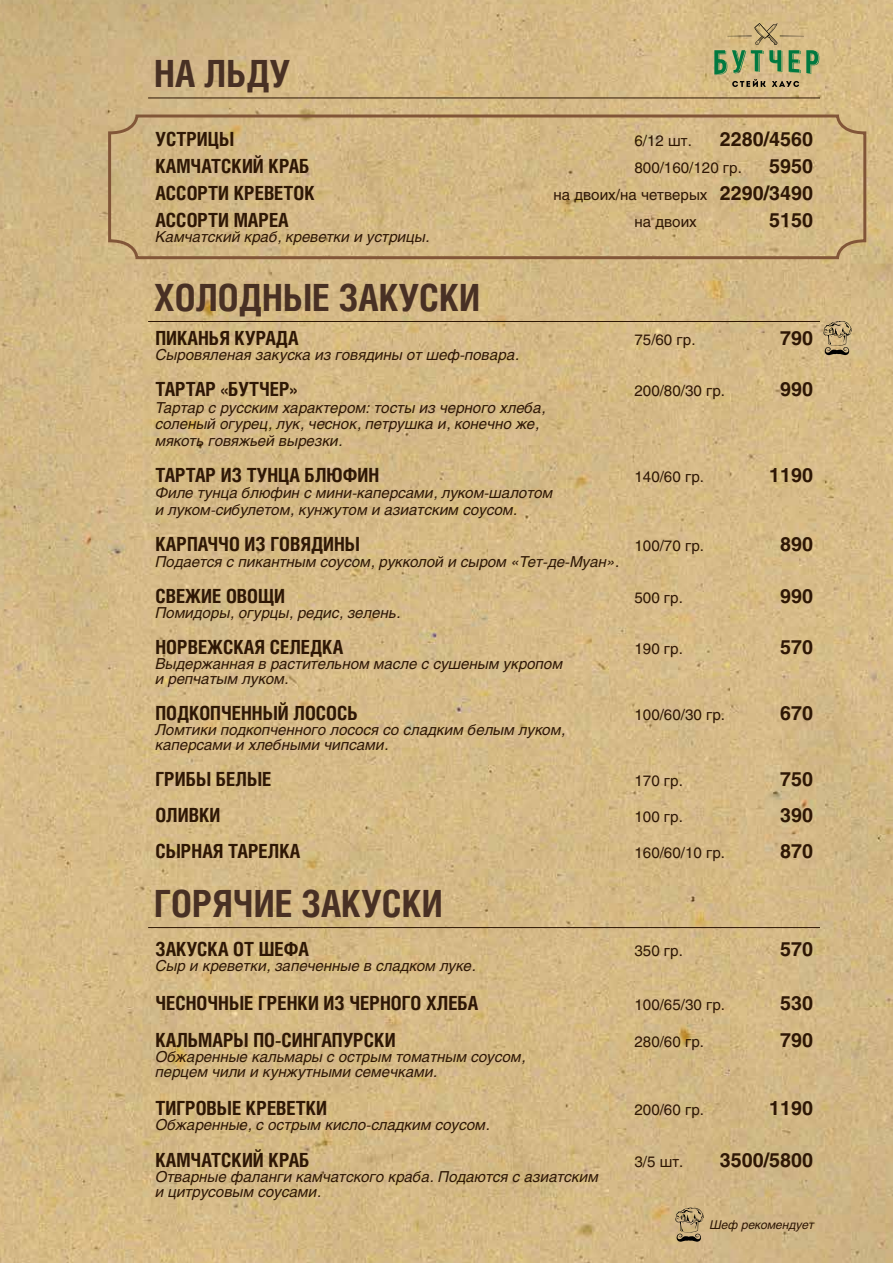
<style>
.page{position:relative;width:893px;height:1263px;background:#fff}
.page>*{position:absolute;margin:0;border:0;box-sizing:border-box;transform-origin:0 0}
.t1{font:700 37.5px "Helios Cond C";color:#483024}
.t2{font:700 19.5px "Helios Cond C";color:#2e1705}
.t3{font:700 19.5px "Helios C";color:#2e1705}
.t4{font:italic 15px/15px "Helios C";color:#2e1705}
.t5{font:15px "Helios C";color:#2e1705}
.t6{font:italic 12px "Helios C";color:#2e1705}
.s1{font-weight:700;font-size:19.5px}
</style>
<div class="page">
<img style="left:0;top:0;width:893px;height:1263px">
<hr style="left:148px;top:927px;width:672px;height:1px;background:#2e1705">
<svg style="left:107px;top:113px;width:761px;height:148px;background:#cfb381"></svg>
<hr style="left:148px;top:98px;width:672px;height:1px;background:#2e1705">
<svg style="left:675px;top:1207px;width:29px;height:35px"></svg>
<hr style="left:148px;top:321px;width:672px;height:1px;background:#2e1705">
<svg style="left:823px;top:321px;width:29px;height:34px"></svg>
<svg style="left:714px;top:23px;width:105px;height:64px;background:#afaa76"></svg>
<h1 class="t1" style="left:154px;top:51px;width:137px">НА ЛЬДУ</h1>
<h2 class="t2" style="left:155px;top:127px;width:80px">УСТРИЦЫ</h2>
<p class="t5" style="left:634px;top:131px;width:59px">6/12 шт.</p>
<h2 class="t3" style="left:720px;top:127px;width:95px">2280/4560</h2>
<h2 class="t2" style="left:155px;top:154px;width:156px">КАМЧАТСКИЙ КРАБ</h2>
<p class="t5" style="left:634px;top:158px;width:109px">800/160/120 гр.</p>
<h2 class="t3" style="left:769px;top:154px;width:45px">5950</h2>
<h2 class="t2" style="left:155px;top:181px;width:161px">АССОРТИ КРЕВЕТОК</h2>
<p class="t5" style="left:553px;top:185px;width:261px">на двоих/на четверых <span class="s1">2290/3490</span></p>
<h2 class="t2" style="left:155px;top:208px;width:135px">АССОРТИ МАРЕА</h2>
<p class="t5" style="left:634px;top:212px;width:64px">на двоих</p>
<h2 class="t3" style="left:769px;top:208px;width:45px">5150</h2>
<p class="t4" style="left:155px;top:229px;width:276px">Камчатский краб, креветки и устрицы.</p>
<h1 class="t1" style="left:154px;top:275px;width:327px">ХОЛОДНЫЕ ЗАКУСКИ</h1>
<h2 class="t2" style="left:155px;top:327px;width:145px">ПИКАНЬЯ КУРАДА</h2>
<p class="t5" style="left:634px;top:331px;width:63px">75/60 гр.</p>
<h2 class="t3" style="left:780px;top:327px;width:34px">790</h2>
<p class="t4" style="left:155px;top:347px;width:365px">Сыровяленая закуска из говядины от шеф-повара.</p>
<h2 class="t2" style="left:155px;top:378px;width:143px">ТАРТАР «БУТЧЕР»</h2>
<p class="t5" style="left:634px;top:382px;width:92px">200/80/30 гр.</p>
<h2 class="t3" style="left:780px;top:378px;width:34px">990</h2>
<p class="t4" style="left:155px;top:399px;width:392px;line-height:16.5px">Тартар с русским характером: тосты из черного хлеба, соленый огурец, лук, чеснок, петрушка и, конечно же, мякоть говяжьей вырезки.</p>
<h2 class="t2" style="left:155px;top:463px;width:225px">ТАРТАР ИЗ ТУНЦА БЛЮФИН</h2>
<p class="t5" style="left:634px;top:467px;width:71px">140/60 гр.</p>
<h2 class="t3" style="left:769px;top:463px;width:45px">1190</h2>
<p class="t4" style="left:155px;top:484px;width:399px;line-height:16.5px">Филе тунца блюфин с мини-каперсами, луком-шалотом и луком-сибулетом, кунжутом и азиатским соусом.</p>
<h2 class="t2" style="left:155px;top:532px;width:206px">КАРПАЧЧО ИЗ ГОВЯДИНЫ</h2>
<p class="t5" style="left:634px;top:536px;width:71px">100/70 гр.</p>
<h2 class="t3" style="left:780px;top:532px;width:34px">890</h2>
<p class="t4" style="left:155px;top:554px;width:465px">Подается с пикантным соусом, рукколой и сыром «Тет-де-Муан».</p>
<h2 class="t2" style="left:155px;top:585px;width:131px">СВЕЖИЕ ОВОЩИ</h2>
<p class="t5" style="left:634px;top:589px;width:50px">500 гр.</p>
<h2 class="t3" style="left:780px;top:585px;width:34px">990</h2>
<p class="t4" style="left:155px;top:605px;width:247px">Помидоры, огурцы, редис, зелень.</p>
<h2 class="t2" style="left:155px;top:636px;width:189px">НОРВЕЖСКАЯ СЕЛЕДКА</h2>
<p class="t5" style="left:634px;top:640px;width:50px">190 гр.</p>
<h2 class="t3" style="left:780px;top:636px;width:34px">570</h2>
<p class="t4" style="left:155px;top:656px;width:409px">Выдержанная в растительном масле с сушеным укропом и репчатым луком.</p>
<h2 class="t2" style="left:155px;top:702px;width:204px">ПОДКОПЧЕННЫЙ ЛОСОСЬ</h2>
<p class="t5" style="left:634px;top:706px;width:92px">100/60/30 гр.</p>
<h2 class="t3" style="left:780px;top:702px;width:34px">670</h2>
<p class="t4" style="left:155px;top:722px;width:412px">Ломтики подкопченного лосося со сладким белым луком, каперсами и хлебными чипсами.</p>
<h2 class="t2" style="left:155px;top:768px;width:117px">ГРИБЫ БЕЛЫЕ</h2>
<p class="t5" style="left:634px;top:772px;width:50px">170 гр.</p>
<h2 class="t3" style="left:780px;top:768px;width:34px">750</h2>
<h2 class="t2" style="left:155px;top:804px;width:66px">ОЛИВКИ</h2>
<p class="t5" style="left:634px;top:808px;width:50px">100 гр.</p>
<h2 class="t3" style="left:780px;top:804px;width:34px">390</h2>
<h2 class="t2" style="left:155px;top:840px;width:146px">СЫРНАЯ ТАРЕЛКА</h2>
<p class="t5" style="left:634px;top:844px;width:92px">160/60/10 гр.</p>
<h2 class="t3" style="left:780px;top:840px;width:34px">870</h2>
<h1 class="t1" style="left:154px;top:881px;width:290px">ГОРЯЧИЕ ЗАКУСКИ</h1>
<h2 class="t2" style="left:155px;top:937px;width:155px">ЗАКУСКА ОТ ШЕФА</h2>
<p class="t5" style="left:634px;top:942px;width:50px">350 гр.</p>
<h2 class="t3" style="left:780px;top:938px;width:34px">570</h2>
<p class="t4" style="left:155px;top:958px;width:322px">Сыр и креветки, запеченные в сладком луке.</p>
<h2 class="t2" style="left:155px;top:991px;width:324px">ЧЕСНОЧНЫЕ ГРЕНКИ ИЗ ЧЕРНОГО ХЛЕБА</h2>
<p class="t5" style="left:634px;top:996px;width:92px">100/65/30 гр.</p>
<h2 class="t3" style="left:780px;top:992px;width:34px">530</h2>
<h2 class="t2" style="left:155px;top:1029px;width:242px">КАЛЬМАРЫ ПО-СИНГАПУРСКИ</h2>
<p class="t5" style="left:634px;top:1033px;width:71px">280/60 гр.</p>
<h2 class="t3" style="left:780px;top:1029px;width:34px">790</h2>
<p class="t4" style="left:155px;top:1049px;width:372px">Обжаренные кальмары с острым томатным соусом, перцем чили и кунжутными семечками.</p>
<h2 class="t2" style="left:155px;top:1096px;width:173px">ТИГРОВЫЕ КРЕВЕТКИ</h2>
<p class="t5" style="left:634px;top:1101px;width:71px">200/60 гр.</p>
<h2 class="t3" style="left:769px;top:1097px;width:45px">1190</h2>
<p class="t4" style="left:155px;top:1117px;width:336px">Обжаренные, с острым кисло-сладким соусом.</p>
<h2 class="t2" style="left:155px;top:1149px;width:156px">КАМЧАТСКИЙ КРАБ</h2>
<p class="t5" style="left:634px;top:1153px;width:50px">3/5 шт.</p>
<h2 class="t3" style="left:720px;top:1149px;width:95px">3500/5800</h2>
<p class="t4" style="left:155px;top:1169px;width:445px">Отварные фаланги камчатского краба. Подаются с азиатским и цитрусовым соусами.</p>
<p class="t6" style="left:710px;top:1217px;width:106px">Шеф рекомендует</p>
</div>
